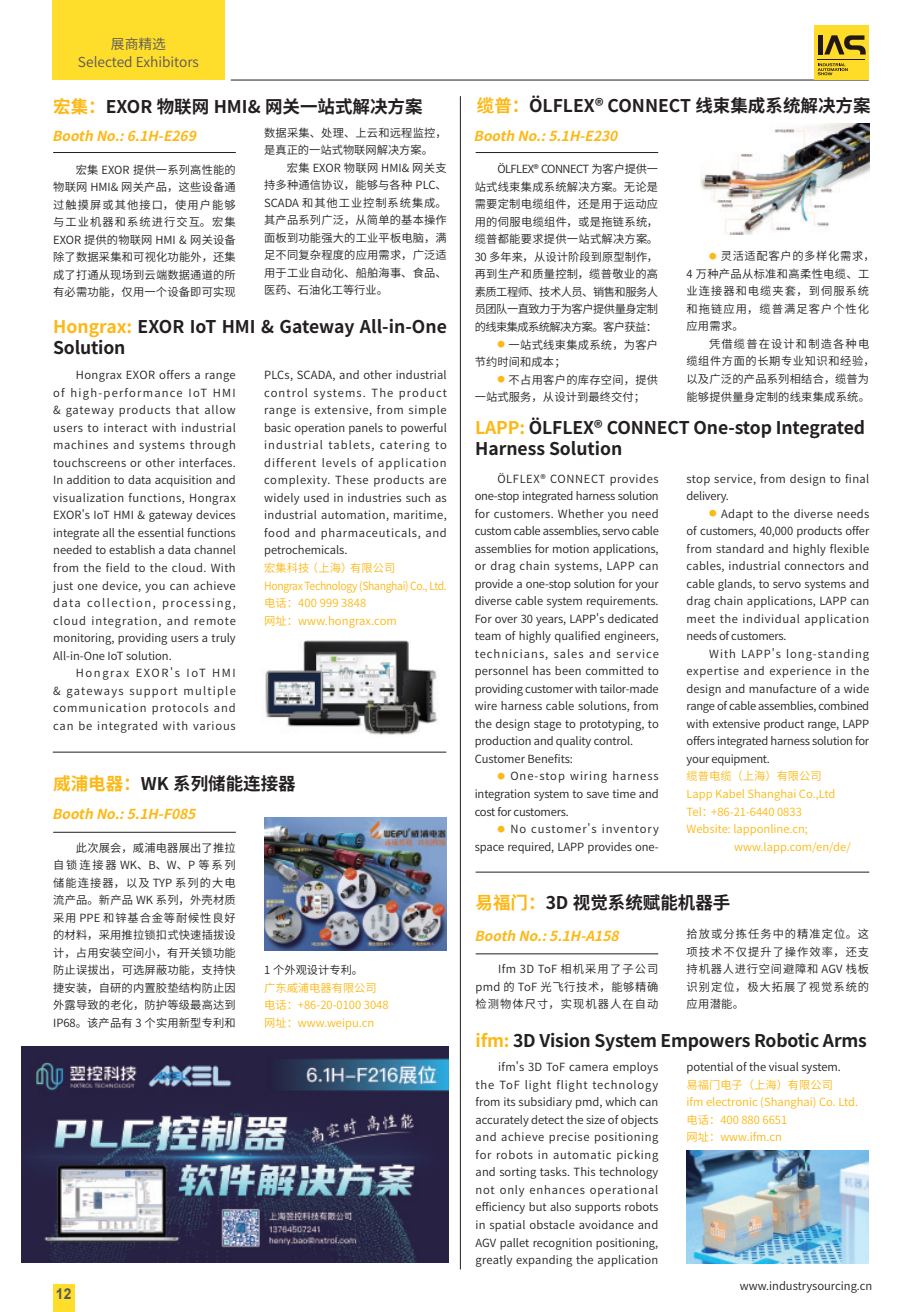
<style>
.page{position:relative;width:922px;height:1312px;background:#fff}
.page>*{position:absolute;margin:0;border:0;box-sizing:border-box;transform-origin:0 0}
.小标{font:700 17.5px/21px "Source Han Sans SC";color:#231f20}
.t1{font:700 15px "Arial";color:#57585a;scale:.92 1}
.正文{font:italic 700 13.75px "Source Han Sans SC";color:#fcb814}
.t2{font:13.75px "Source Han Sans SC";color:#57585a}
.正文-2{font:11.25px/17.5px "Source Han Sans SC";letter-spacing:.015em;color:#231f20;text-align:justify}
.正文-3{font:11.25px "Source Han Sans SC";color:#fcb814}
.正文-4{font:11.25px/17.5px "Source Han Sans SC";letter-spacing:.06em;color:#231f20}
.正文-5{font:11.25px/17.5px "Source Han Sans SC";letter-spacing:-.005em;color:#231f20;text-align:right}
.正文-6{font:11.25px "Source Han Sans SC";letter-spacing:-.03em;color:#fcb814;scale:.93 1}
.s1{color:#fcb814}
.s2{font-size:7.5px;color:#fcb814}
</style>
<div class="page">
<img style="left:21px;top:1046px;width:427px;height:215px">
<div style="left:53px;top:1283px;width:22px;height:28px;background:#ffdd2b"></div>
<div style="left:52px;top:0;width:173px;height:80px;background:#ffdd2b"></div>
<hr style="left:231px;top:80px;width:637px;height:1px;background:#231f20">
<div style="left:813px;top:25px;width:55px;height:55px;background:#ffdc28"></div>
<hr style="left:817px;top:59px;width:47px;height:1px;background:#211814">
<svg style="left:824px;top:35px;width:42px;height:20px"></svg>
<div style="left:817px;top:35px;width:5px;height:20px;background:#211814"></div>
<svg style="left:817px;top:63px;width:30px;height:12px"></svg>
<hr style="left:460px;top:96px;width:1px;height:1173px;background:#231f20">
<hr style="left:53px;top:751px;width:393px;height:1px;background:#231f20">
<hr style="left:53px;top:831px;width:183px;height:1px;background:#231f20">
<img style="left:264px;top:817px;width:182px;height:133px">
<hr style="left:53px;top:152px;width:183px;height:1px;background:#231f20">
<img style="left:265px;top:640px;width:173px;height:95px">
<hr style="left:475px;top:871px;width:394px;height:1px;background:#231f20">
<img style="left:700px;top:123px;width:169px;height:112px">
<hr style="left:475px;top:152px;width:183px;height:1px;background:#231f20">
<hr style="left:475px;top:953px;width:183px;height:1px;background:#231f20">
<img style="left:686px;top:1150px;width:182px;height:113px">
<p class="t2" style="left:111px;top:36px;width:56px">展商精选</p>
<p class="t2" style="left:78px;top:54px;width:122px">Selected Exhibitors</p>
<p class="小标" style="left:53px;top:96px;width:371px"><span class="s1">宏集：</span>EXOR 物联网 HMI&amp; 网关一站式解决方案</p>
<p class="正文" style="left:52px;top:128px;width:153px">BoothNo.:6.1H-E269</p>
<p class="正文-2" style="left:53px;top:161px;width:184px;text-indent:23px">宏集 EXOR 提供一系列高性能的物联网 HMI&amp; 网关产品，这些设备通过触摸屏或其他接口，使用户能够与工业机器和系统进行交互。宏集EXOR 提供的物联网 HMI &amp; 网关设备除了数据采集和可视化功能外，还集成了打通从现场到云端数据通道的所有必需功能，仅用一个设备即可实现</p>
<p class="正文-2" style="left:264px;top:124px;width:184px">数据采集、处理、上云和远程监控，是真正的一站式物联网解决方案。</p>
<p class="正文-2" style="left:264px;top:159px;width:184px;text-indent:23px">宏集 EXOR 物联网 HMI&amp; 网关支持多种通信协议，能够与各种 PLC、SCADA 和其他工业控制系统集成。其产品系列广泛，从简单的基本操作面板到功能强大的工业平板电脑，满足不同复杂程度的应用需求，广泛适用于工业自动化、船舶海事、食品、医药、石油化工等行业。</p>
<p class="小标" style="left:53px;top:317px;width:395px"><span class="s1">Hongrax:</span> EXOR IoT HMI &amp; Gateway All-in-One<br>Solution</p>
<p class="正文-2" style="left:53px;top:366px;width:184px;text-indent:23px">Hongrax EXOR offers a range of high-performance IoT HMI &amp; gateway products that allow users to interact with industrial machines and systems through touchscreens or other interfaces.<br>In addition to data acquisition and visualization functions, Hongrax EXOR's IoT HMI &amp; gateway devices integrate all the essential functions needed to establish a data channel from the field to the cloud. With just one device, you can achieve data collection, processing, cloud integration, and remote monitoring, providing users a truly All-in-One IoT solution.</p>
<p class="正文-2" style="left:53px;top:664px;width:184px;text-indent:23px">Hongrax EXOR's IoT HMI &amp; gateways support multiple communication protocols and can be integrated with various</p>
<p class="正文-2" style="left:264px;top:366px;width:184px">PLCs, SCADA, and other industrial control systems. The product range is extensive, from simple basic operation panels to powerful industrial tablets, catering to different levels of application complexity. These products are widely used in industries such as industrial automation, maritime, food and pharmaceuticals, and petrochemicals.</p>
<p class="正文-3" style="left:264px;top:561px;width:133px">宏集科技（上海）有限公司</p>
<p class="正文-6" style="left:264px;top:579px;width:198px">Hongrax Technology (Shanghai) Co., Ltd.</p>
<p class="正文-3" style="left:264px;top:596px;width:104px">电话：400 999 3848</p>
<p class="正文-3" style="left:264px;top:614px;width:134px">网址：www.hongrax.com</p>
<p class="小标" style="left:53px;top:772px;width:244px"><span class="s1">威浦电器：</span>WK 系列储能连接器</p>
<p class="正文" style="left:52px;top:806px;width:153px">BoothNo.:5.1H-F085</p>
<p class="正文-2" style="left:53px;top:839px;width:184px;text-indent:23px">此次展会，威浦电器展出了推拉自锁连接器 WK、B、W、P 等系列储能连接器，以及 TYP 系列的大电流产品。新产品 WK 系列，外壳材质采用 PPE 和锌基合金等耐候性良好的材料，采用推拉锁扣式快速插拔设计，占用安装空间小，有开关锁功能防止误拔出，可选屏蔽功能，支持快捷安装，自研的内置胶垫结构防止因外露导致的老化，防护等级最高达到IP68。该产品有 3 个实用新型专利和</p>
<p class="正文-2" style="left:264px;top:961px;width:100px">1 个外观设计专利。</p>
<p class="正文-3" style="left:264px;top:981px;width:114px">广东威浦电器有限公司</p>
<p class="正文-3" style="left:264px;top:998px;width:126px">电话：+86-20-0100 3048</p>
<p class="正文-3" style="left:264px;top:1016px;width:111px">网址：www.weipu.cn</p>
<p class="t1" style="left:56px;top:1282px;width:18px">12</p>
<p class="小标" style="left:477px;top:96px;width:395px"><span class="s1">缆普：</span>ÖLFLEX® CONNECT 线束集成系统解决方案</p>
<p class="正文" style="left:473px;top:128px;width:153px">BoothNo.:5.1H-E230</p>
<p class="正文-2" style="left:474px;top:161px;width:185px;text-indent:23px">ÖLFLEX® CONNECT 为客户提供一站式线束集成系统解决方案。无论是需要定制电缆组件，还是用于运动应用的伺服电缆组件，或是拖链系统，缆普都能要求提供一站式解决方案。30 多年来，从设计阶段到原型制作，再到生产和质量控制，缆普敬业的高素质工程师、技术人员、销售和服务人员团队一直致力于为客户提供量身定制的线束集成系统解决方案。客户获益：</p>
<p class="正文-2" style="left:474px;top:336px;width:185px;text-indent:23px"><span class="s2">●</span> 一站式线束集成系统，为客户节约时间和成本；</p>
<p class="正文-2" style="left:474px;top:371px;width:185px;text-indent:23px"><span class="s2">●</span> 不占用客户的库存空间，提供一站式服务，从设计到最终交付；</p>
<p class="正文-4" style="left:686px;top:248px;width:190px;text-indent:23px"><span class="s2">●</span> 灵活适配客户的多样化需求，<br>4 万种产品从标准和高柔性电缆、工业连接器和电缆夹套，到伺服系统和拖链应用，缆普满足客户个性化应用需求。</p>
<p class="正文-2" style="left:686px;top:335px;width:190px;text-align:left;text-indent:23px">凭借缆普在设计和制造各种电缆组件方面的长期专业知识和经验，以及广泛的产品系列相结合，缆普为能够提供量身定制的线束集成系统。</p>
<p class="小标" style="left:475px;top:417px;width:391px"><span class="s1">LAPP:</span> ÖLFLEX® CONNECT One-stop Integrated<br>Harness Solution</p>
<p class="正文-2" style="left:474px;top:470px;width:186px;text-indent:23px">ÖLFLEX® CONNECT provides one-stop integrated harness solution for customers. Whether you need custom cable assemblies, servo cable assemblies for motion applications, or drag chain systems, LAPP can provide a one-stop solution for your diverse cable system requirements.<br>For over 30 years, LAPP's dedicated team of highly qualified engineers, technicians, sales and service personnel has been committed to providing customer with tailor-made wire harness cable solutions, from the design stage to prototyping, to production and quality control.</p>
<p class="正文-2" style="left:474px;top:750px;width:100px">Customer Benefits:</p>
<p class="正文-2" style="left:474px;top:767px;width:185px;text-indent:23px"><span class="s2">●</span> One-stop wiring harness integration system to save time and cost for customers.</p>
<p class="正文-5" style="left:474px;top:820px;width:185px"><span class="s2">●</span> No customer's inventory space required, LAPP provides one-</p>
<p class="正文-2" style="left:686px;top:470px;width:184px">stop service, from design to final delivery.</p>
<p class="正文-2" style="left:686px;top:505px;width:184px;text-indent:23px"><span class="s2">●</span> Adapt to the diverse needs of customers, 40,000 products offer from standard and highly flexible cables, industrial connectors and cable glands, to servo systems and drag chain applications, LAPP can meet the individual application needs of customers.</p>
<p class="正文-2" style="left:686px;top:645px;width:184px;text-indent:23px">With LAPP's long-standing expertise and experience in the design and manufacture of a wide range of cable assemblies, combined with extensive product range, LAPP offers integrated harness solution for your equipment.</p>
<p class="正文-3" style="left:686px;top:769px;width:136px">缆普电缆（上海）有限公司</p>
<p class="正文-3" style="left:686px;top:787px;width:150px">Lapp Kabel Shanghai Co.,Ltd</p>
<p class="正文-3" style="left:686px;top:804px;width:117px">Tel：+86-21-6440 0833</p>
<p class="正文-3" style="left:686px;top:822px;width:123px">Website: lapponline.cn;</p>
<p class="正文-3" style="left:734px;top:839px;width:118px">www.lapp.com/en/de/</p>
<p class="小标" style="left:475px;top:892px;width:256px"><span class="s1">易福门：</span>3D 视觉系统赋能机器手</p>
<p class="正文" style="left:474px;top:927px;width:154px">BoothNo.:5.1H-A158</p>
<p class="正文-2" style="left:475px;top:960px;width:184px;text-indent:23px">Ifm 3D ToF 相机采用了子公司pmd 的 ToF 光飞行技术，能够精确检测物体尺寸，实现机器人在自动</p>
<p class="正文-2" style="left:686px;top:925px;width:184px">拾放或分拣任务中的精准定位。这项技术不仅提升了操作效率，还支持机器人进行空间避障和 AGV 栈板识别定位，极大拓展了视觉系统的应用潜能。</p>
<p class="小标" style="left:475px;top:1029px;width:392px"><span class="s1">ifm:</span> 3D Vision System Empowers Robotic Arms</p>
<p class="正文-2" style="left:686px;top:1058px;width:156px">potential of the visual system.</p>
<p class="正文-3" style="left:686px;top:1078px;width:148px">易福门电子（上海）有限公司</p>
<p class="正文-3" style="left:686px;top:1095px;width:173px">ifm electronic (Shanghai) Co. Ltd.</p>
<p class="正文-3" style="left:686px;top:1113px;width:102px">电话：400 880 6651</p>
<p class="正文-3" style="left:686px;top:1130px;width:97px">网址：www.ifm.cn</p>
<p class="正文-2" style="left:475px;top:1058px;width:184px;text-indent:23px">ifm's 3D ToF camera employs the ToF light flight technology from its subsidiary pmd, which can accurately detect the size of objects and achieve precise positioning for robots in automatic picking and sorting tasks. This technology not only enhances operational efficiency but also supports robots in spatial obstacle avoidance and AGV pallet recognition positioning, greatly expanding the application</p>
<p class="正文-2" style="left:739px;top:1276px;width:134px">www.industrysourcing.cn</p>
</div>
